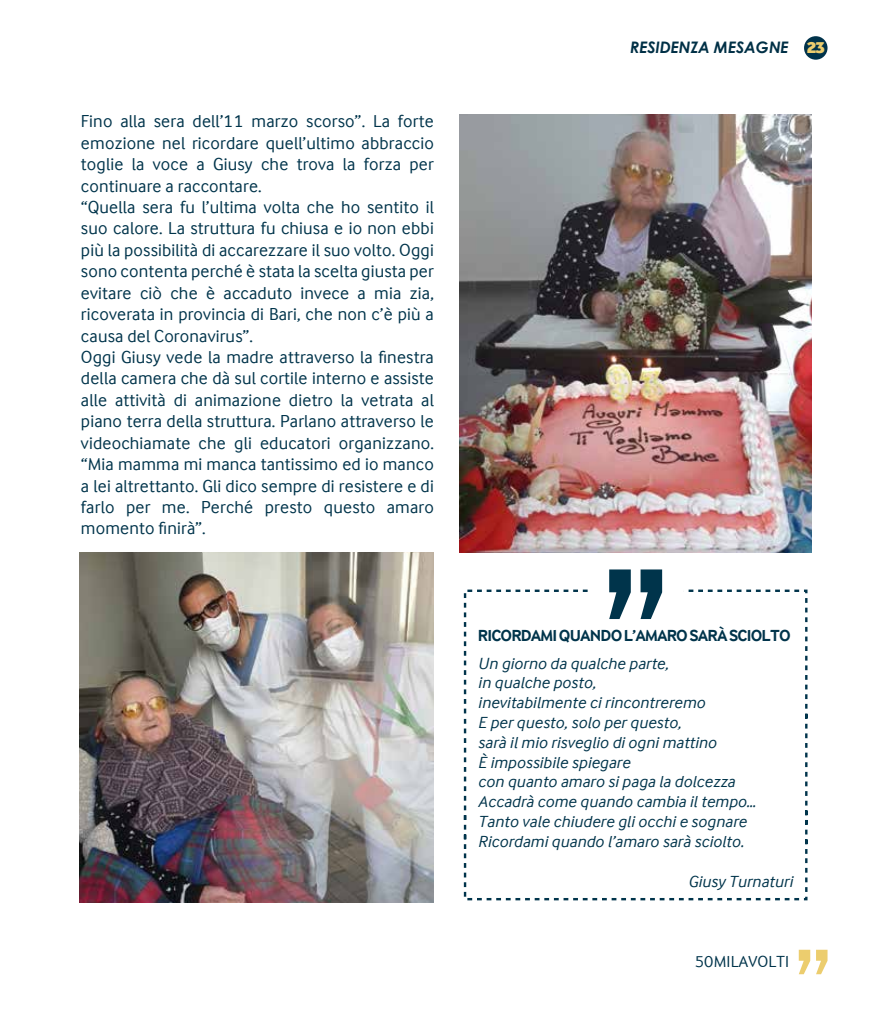
<style>
.page{position:relative;width:893px;height:1021px;background:#fff}
.page>*{position:absolute;margin:0;border:0;box-sizing:border-box;transform-origin:0 0}
.t1{font:17.85px/21.5px "Arla Inter Face";letter-spacing:.01em;color:#00344b}
.t2{font:italic 16.5px/19.8px "Arla Inter Face";letter-spacing:.01em;color:#00344b}
.t3{font:700 16.5px "Arla Inter Face";letter-spacing:-.05em;color:#00344b}
.t4{font:16.5px "Arla Inter Face";letter-spacing:.01em;color:#00344b}
.t5{font:italic 700 15.9px "Century Gothic";letter-spacing:-.01em;color:#003046}
.s1{font-family:"Arla Inter Face";font-weight:900;font-style:normal;font-size:16.5px;color:#eccd6e}
</style>
<div class="page">
<div style="left:804px;top:36px;width:23px;height:24px;background:#00334b;border-radius:50%"></div>
<svg style="left:799px;top:949px;width:11px;height:25px"></svg>
<svg style="left:816px;top:949px;width:11px;height:25px"></svg>
<img style="left:79px;top:552px;width:354px;height:350px">
<img style="left:459px;top:115px;width:352px;height:438px">
<svg style="left:609px;top:569px;width:22px;height:20px"></svg>
<svg style="left:641px;top:569px;width:21px;height:20px"></svg>
<svg style="left:464px;top:589px;width:343px;height:311px"></svg>
<p class="t1" style="left:81px;top:110px;width:354px">Fino alla sera dell’11 marzo scorso”. La forte emozione nel ricordare quell’ultimo abbraccio toglie la voce a Giusy che trova la forza per continuare a raccontare.<br>“Quella sera fu l’ultima volta che ho sentito il suo calore. La struttura fu chiusa e io non ebbi più la possibilità di accarezzare il suo volto. Oggi sono contenta perché è stata la scelta giusta per evitare ciò che è accaduto invece a mia zia, ricoverata in provincia di Bari, che non c’è più a causa del Coronavirus”.<br>Oggi Giusy vede la madre attraverso la finestra della camera che dà sul cortile interno e assiste alle attività di animazione dietro la vetrata al piano terra della struttura. Parlano attraverso le videochiamate che gli educatori organizzano. “Mia mamma mi manca tantissimo ed io manco a lei altrettanto. Gli dico sempre di resistere e di farlo per me. Perché presto questo amaro momento finirà”.</p>
<p class="t5" style="left:630px;top:37px;width:196px">RESIDENZA MESAGNE <span class="s1">23</span></p>
<p class="t3" style="left:478px;top:626px;width:314px">RICORDAMI QUANDO L’AMARO SARÀ SCIOLTO</p>
<p class="t2" style="left:478px;top:653px;width:279px">Un giorno da qualche parte,<br>in qualche posto,<br>inevitabilmente ci rincontreremo<br>E per questo, solo per questo,<br>sarà il mio risveglio di ogni mattino<br>È impossibile spiegare<br>con quanto amaro si paga la dolcezza<br>Accadrà come quando cambia il tempo…<br>Tanto vale chiudere gli occhi e sognare<br>Ricordami quando l’amaro sarà sciolto.</p>
<p class="t2" style="left:688px;top:871px;width:106px">Giusy Turnaturi</p>
<p class="t4" style="left:695px;top:952px;width:96px">50MILAVOLTI</p>
</div>
